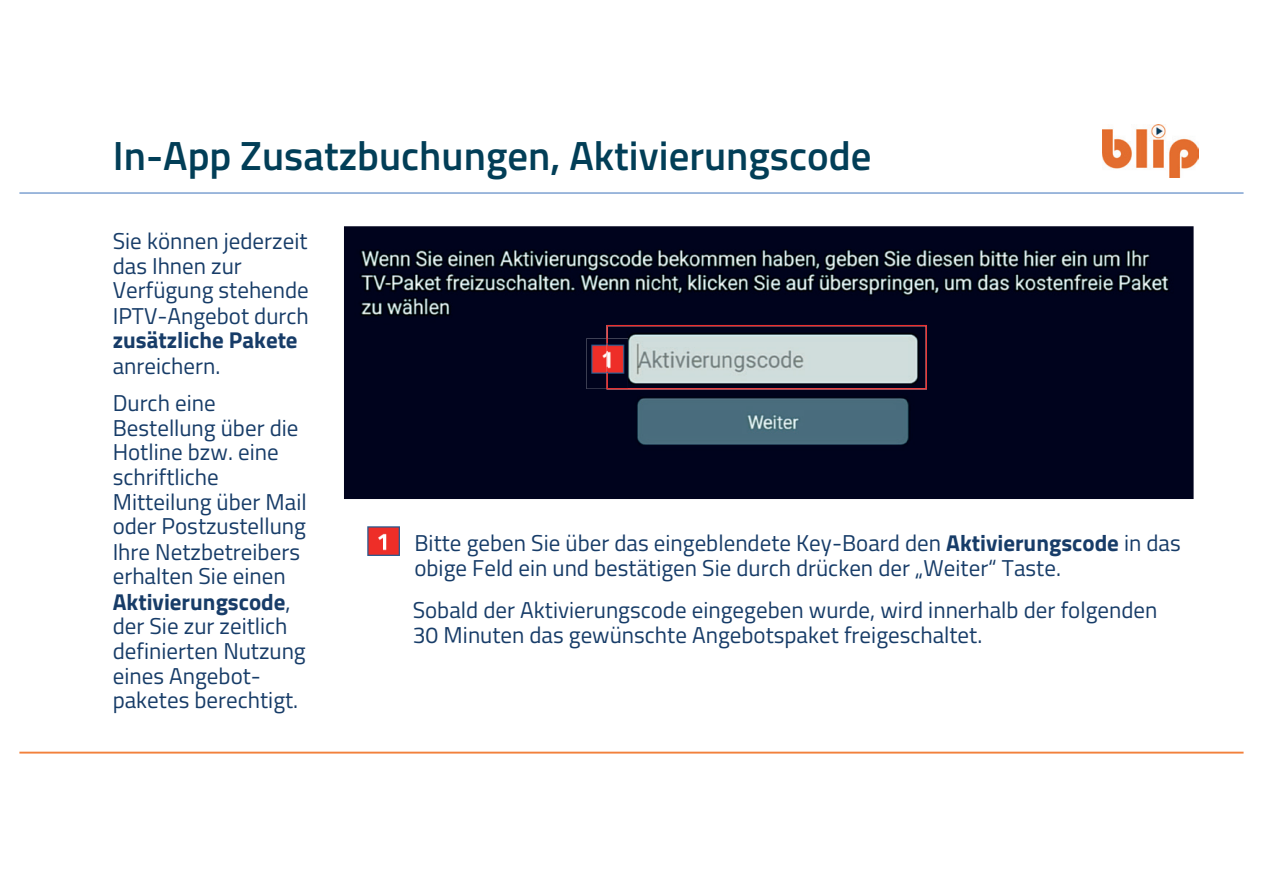
<style>
.page{position:relative;width:1263px;height:893px;background:#fff}
.page>*{position:absolute;margin:0;border:0;box-sizing:border-box;transform-origin:0 0}
.t1{font:600 40.8px "Titillium Web";color:#023e57}
.t2{font:22.95px/24.8px "Titillium Web";color:#173c68}
.t3{font:700 22.95px "Titillium Web";color:#173c68}
.s1{font-weight:700}
</style>
<div class="page">
<img style="left:1102px;top:124px;width:96px;height:54px">
<hr style="left:19px;top:752px;width:1224px;height:2px;background:#f2813c">
<hr style="left:19px;top:193px;width:1224px;height:1px;background:#3d73ba">
<img style="left:344px;top:226px;width:849px;height:273px">
<svg style="left:606px;top:325px;width:321px;height:64px;background:#9c9fa3"></svg>
<img style="left:586px;top:339px;width:20px;height:50px">
<img style="left:606px;top:339px;width:22px;height:50px">
<img style="left:367px;top:526px;width:33px;height:30px">
<h1 class="t1" style="left:113px;top:125px;width:760px">In-App Zusatzbuchungen, Aktivierungscode</h1>
<p class="t2" style="left:113px;top:227px;width:198px">Sie können jederzeit das Ihnen zur<br>Verfügung stehende<br>IPTV-Angebot durch</p>
<p class="t3" style="left:113px;top:323px;width:186px">zusätzliche Pakete</p>
<p class="t2" style="left:113px;top:346px;width:109px;line-height:37px">anreichern.<br>Durch eine</p>
<p class="t2" style="left:113px;top:415px;width:195px">Bestellung über die<br>Hotline bzw. eine schriftliche<br>Mitteilung über Mail oder Postzustellung<br>Ihre Netzbetreibers erhalten Sie einen<br><span class="s1">Aktivierungscode</span>, der Sie zur zeitlich definierten Nutzung eines Angebot&shy;paketes berechtigt.</p>
<p class="t2" style="left:414px;top:529px;width:768px;line-height:25.3px">Bitte geben Sie über das eingeblendete Key-Board den <span class="s1">Aktivierungscode</span> in das obige Feld ein und bestätigen Sie durch drücken der „Weiter“ Taste.</p>
<p class="t2" style="left:413px;top:596px;width:746px;line-height:25.3px">Sobald der Aktivierungscode eingegeben wurde, wird innerhalb der folgenden<br>30 Minuten das gewünschte Angebotspaket freigeschaltet.</p>
</div>
